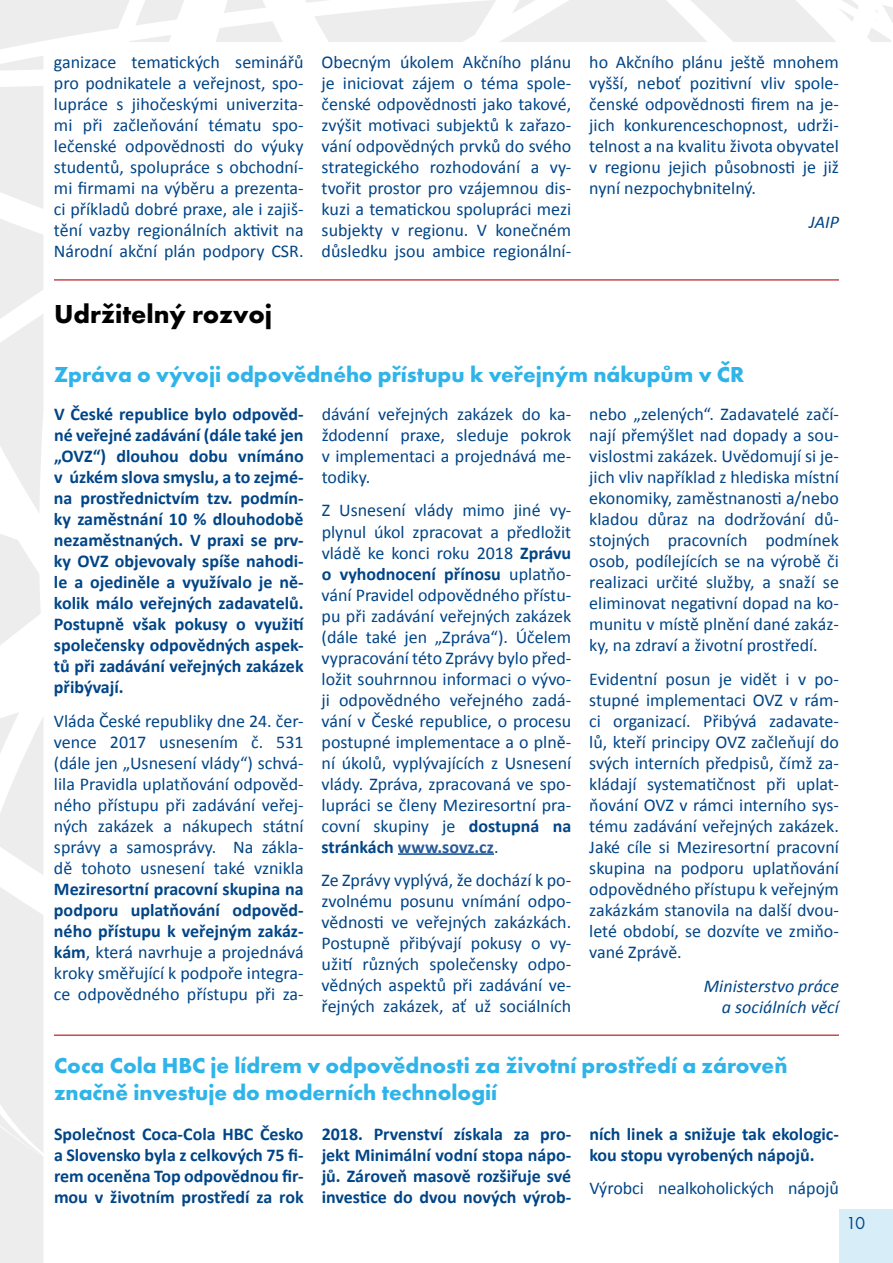
<style>
.page{position:relative;width:893px;height:1263px;background:#fff}
.page>*{position:absolute;margin:0;border:0;box-sizing:border-box;transform-origin:0 0}
.t1{font:700 27px "Futura PT";color:#000}
.t2{font:700 22.5px/27px "Futura PT";color:#2fb4e9}
.t3{font:18px/21px "Calibri";color:#004587;text-align:justify}
.t4{font:700 18px/21px "Calibri";color:#004587;text-align:justify}
.t5{font:italic 18px/21px "Calibri";color:#004587;text-align:right}
.t6{font:18px "Futura PT";color:#004587}
.s1{font-weight:400}
.s2{font-weight:700}
.s3{font-weight:700;color:#275b9b}
</style>
<div class="page">
<div style="left:839px;top:1209px;width:54px;height:54px;background:#d7eef9"></div>
<svg style="left:224px;top:0;width:42px;height:13px"></svg>
<svg style="left:0;top:534px;width:41px;height:111px"></svg>
<svg style="left:216px;top:21px;width:67px;height:21px"></svg>
<svg style="left:0;top:86px;width:43px;height:426px"></svg>
<svg style="left:305px;top:0;width:553px;height:42px"></svg>
<svg style="left:0;top:712px;width:43px;height:551px"></svg>
<svg style="left:867px;top:5px;width:26px;height:37px"></svg>
<svg style="left:0;top:0;width:184px;height:71px"></svg>
<hr style="left:398px;top:853px;width:96px;height:2px;background:#275b9b">
<hr style="left:54px;top:279px;width:785px;height:1px;background:#b20e10">
<hr style="left:54px;top:1034px;width:785px;height:2px;background:#b20e10">
<p class="t3" style="left:54px;top:51px;width:251px">ganizace tematických seminářů pro podnikatele a veřejnost, spo&shy;lupráce s jihočeskými univerzita&shy;mi při začleňování tématu spo&shy;lečenské odpovědnosti do výuky studentů, spolupráce s obchodní&shy;mi firmami na výběru a prezenta&shy;ci příkladů dobré praxe, ale i zajiš&shy;tění vazby regionálních aktivit na Národní akční plán podpory CSR.</p>
<p class="t3" style="left:322px;top:51px;width:251px">Obecným úkolem Akčního plánu je iniciovat zájem o téma spole&shy;čenské odpovědnosti jako takové, zvýšit motivaci subjektů k zařazo&shy;vání odpovědných prvků do svého strategického rozhodování a vy&shy;tvořit prostor pro vzájemnou dis&shy;kuzi a tematickou spolupráci mezi subjekty v regionu. V konečném důsledku jsou ambice regionální-</p>
<p class="t3" style="left:589px;top:51px;width:251px">ho Akčního plánu ještě mnohem vyšší, neboť pozitivní vliv spole&shy;čenské odpovědnosti firem na je&shy;jich konkurenceschopnost, udrži&shy;telnost a na kvalitu života obyvatel v regionu jejich působnosti je již nyní nezpochybnitelný.</p>
<p class="t5" style="left:809px;top:211px;width:31px">JAIP</p>
<h1 class="t1" style="left:54px;top:296px;width:220px">Udržitelný rozvoj</h1>
<p class="t2" style="left:54px;top:360px;width:692px">Zpráva o vývoji odpovědného přístupu k veřejným nákupům v ČR</p>
<p class="t4" style="left:54px;top:403px;width:251px">V České republice bylo odpověd&shy;né veřejné zadávání (dále také jen „OVZ“) dlouhou dobu vnímáno v úzkém slova smyslu, a to zejmé&shy;na prostřednictvím tzv. podmín&shy;ky zaměstnání 10 % dlouhodobě nezaměstnaných. V praxi se prv&shy;ky OVZ objevovaly spíše nahodi&shy;le a ojediněle a využívalo je ně&shy;kolik málo veřejných zadavatelů.<br>Postupně však pokusy o využití společensky odpovědných aspek&shy;tů při zadávání veřejných zakázek přibývají.</p>
<p class="t3" style="left:54px;top:710px;width:251px">Vláda České republiky dne 24. čer&shy;vence 2017 usnesením č. 531 (dále jen „Usnesení vlády“) schvá&shy;lila Pravidla uplatňování odpověd&shy;ného přístupu při zadávání veřej&shy;ných zakázek a nákupech státní správy a samosprávy. Na zákla&shy;dě tohoto usnesení také vznikla</p>
<p class="t4" style="left:54px;top:878px;width:251px">Meziresortní pracovní skupina na podporu uplatňování odpověd&shy;ného přístupu k veřejným zakáz&shy;kám<span class="s1">, která navrhuje a projednává kroky směřující k podpoře integra&shy;ce odpovědného přístupu při za-</span></p>
<p class="t3" style="left:322px;top:403px;width:251px">dávání veřejných zakázek do ka&shy;ždodenní praxe, sleduje pokrok v implementaci a projednává me&shy;todiky.</p>
<p class="t3" style="left:322px;top:500px;width:251px">Z Usnesení vlády mimo jiné vy&shy;plynul úkol zpracovat a předložit vládě ke konci roku 2018 <span class="s2">Zprávu o vyhodnocení přínosu</span> uplatňo&shy;vání Pravidel odpovědného přístu&shy;pu při zadávání veřejných zakázek (dále také jen „Zpráva“). Účelem vypracování této Zprávy bylo před&shy;ložit souhrnnou informaci o vývo&shy;ji odpovědného veřejného zadá&shy;vání v České republice, o procesu postupné implementace a o plně&shy;ní úkolů, vyplývajících z Usnesení vlády. Zpráva, zpracovaná ve spo&shy;lupráci se členy Meziresortní pra&shy;covní skupiny je <span class="s2">dostupná na stránkách</span> <span class="s3">www.sovz.cz</span>.</p>
<p class="t3" style="left:322px;top:870px;width:251px">Ze Zprávy vyplývá, že dochází k po&shy;zvolnému posunu vnímání odpo&shy;vědnosti ve veřejných zakázkách.<br>Postupně přibývají pokusy o vy&shy;užití různých společensky odpo&shy;vědných aspektů při zadávání ve&shy;řejných zakázek, ať už sociálních</p>
<p class="t3" style="left:589px;top:403px;width:251px">nebo „zelených“. Zadavatelé začí&shy;nají přemýšlet nad dopady a sou&shy;vislostmi zakázek. Uvědomují si je&shy;jich vliv například z hlediska místní ekonomiky, zaměstnanosti a/nebo kladou důraz na dodržování dů&shy;stojných pracovních podmínek osob, podílejících se na výrobě či realizaci určité služby, a snaží se eliminovat negativní dopad na ko&shy;munitu v místě plnění dané zakáz&shy;ky, na zdraví a životní prostředí.</p>
<p class="t3" style="left:589px;top:668px;width:251px">Evidentní posun je vidět i v po&shy;stupné implementaci OVZ v rám&shy;ci organizací. Přibývá zadavate&shy;lů, kteří principy OVZ začleňují do svých interních předpisů, čímž za&shy;kládají systematičnost při uplat&shy;ňování OVZ v rámci interního sys&shy;tému zadávání veřejných zakázek.<br>Jaké cíle si Meziresortní pracovní skupina na podporu uplatňování odpovědného přístupu k veřejným zakázkám stanovila na další dvou&shy;leté období, se dozvíte ve zmiňo&shy;vané Zprávě.</p>
<p class="t5" style="left:704px;top:974px;width:137px">Ministerstvo práce a sociálních věcí</p>
<p class="t2" style="left:54px;top:1051px;width:735px">Coca Cola HBC je lídrem v odpovědnosti za životní prostředí a zároveň značně investuje do moderních technologií</p>
<p class="t4" style="left:54px;top:1123px;width:251px">Společnost Coca-Cola HBC Česko a Slovensko byla z celkových 75 fi&shy;rem oceněna Top odpovědnou fir&shy;mou v životním prostředí za rok</p>
<p class="t4" style="left:322px;top:1123px;width:251px">2018. Prvenství získala za pro&shy;jekt Minimální vodní stopa nápo&shy;jů. Zároveň masově rozšiřuje své investice do dvou nových výrob-</p>
<p class="t4" style="left:589px;top:1123px;width:251px">ních linek a snižuje tak ekologic&shy;kou stopu vyrobených nápojů.</p>
<p class="t3" style="left:589px;top:1178px;width:251px">Výrobci nealkoholických nápojů</p>
<p class="t6" style="left:846px;top:1212px;width:21px">10</p>
</div>
